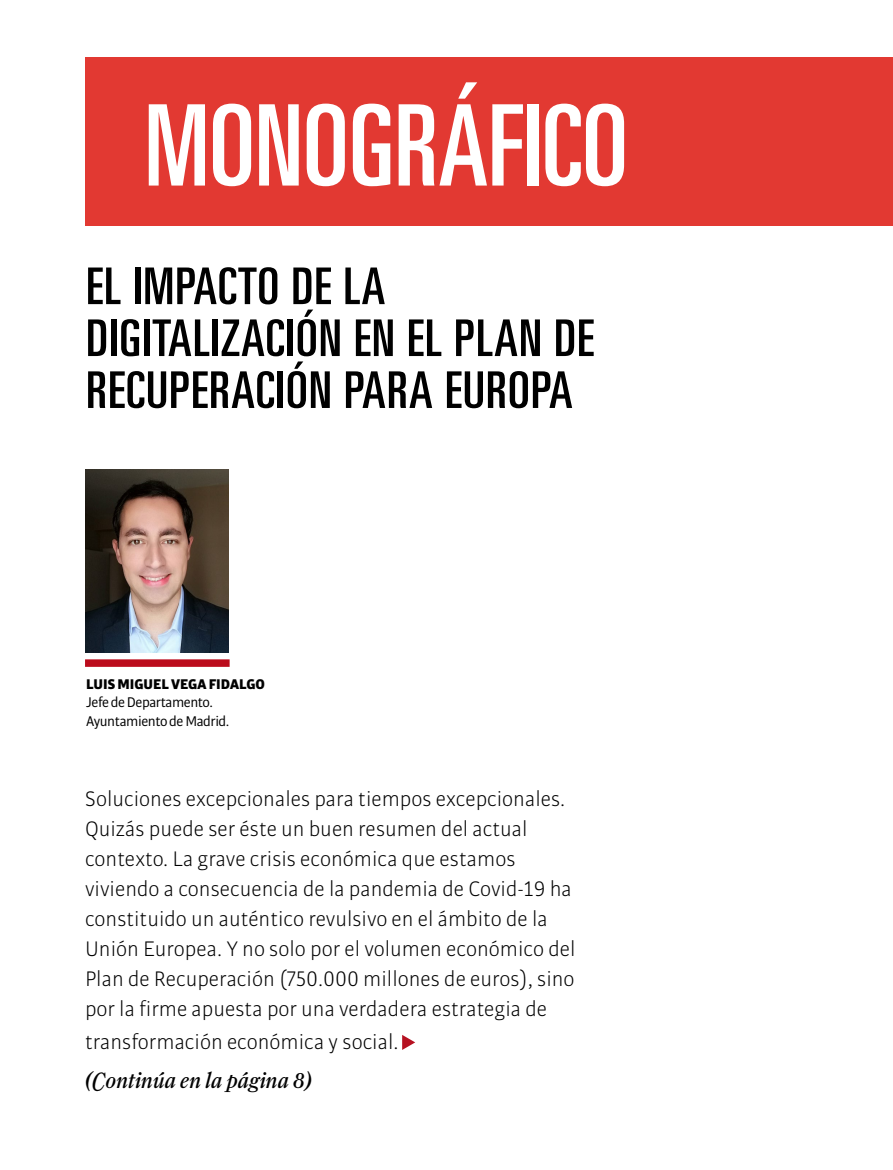
<style>
.page{position:relative;width:893px;height:1170px;background:#fff}
.page>*{position:absolute;margin:0;border:0;box-sizing:border-box;transform-origin:0 0}
.t1{font:ultra-condensed 112.5px "Univers LT Std";color:#fff}
.t2{font:ultra-condensed 50.7px/51.9px "Univers LT Std";letter-spacing:.02em;color:#000;scale:1.06 1}
.t3{font:300 22.5px/30px "Bulo";color:#000}
.t4{font:22.5px "Farnham Display Reg Ital Swash";color:#000}
.t5{font:15px/18.8px "Bulo";letter-spacing:-.03em;color:#000}
.t6{font:900 15px "Bulo";color:#000}
</style>
<div class="page">
<div style="left:85px;top:57px;width:808px;height:169px;background:#e23932"></div>
<svg style="left:402px;top:1035px;width:13px;height:14px"></svg>
<div style="left:85px;top:659px;width:145px;height:7px;background:#bb0c1c"></div>
<img style="left:85px;top:469px;width:143px;height:183px">
<h1 class="t1" style="left:145px;top:81px;width:485px">MONOGRÁFICO</h1>
<h2 class="t2" style="left:86px;top:260px;width:478px">EL IM PACTO DE LA<br>DIGITALIZACIÓN EN EL PLAN DE<br>RECUPERACIÓN PARA EUROPA</h2>
<p class="t6" style="left:86px;top:673px;width:180px">LUIS MIGUEL VEGA FIDALGO</p>
<p class="t5" style="left:86px;top:692px;width:145px">Jefe de Departamento.<br>Ayuntamiento de Madrid.</p>
<p class="t3" style="left:85px;top:783px;width:492px">Soluciones excepcionales para tiempos excepcionales.<br>Quizás puede ser éste un buen resumen del actual contexto. La grave crisis económica que estamos viviendo a consecuencia de la pandemia de Covid-19 ha constituido un auténtico revulsivo en el ámbito de la Unión Europea. Y no solo por el volumen económico del Plan de Recuperación (750.000 millones de euros), sino por la firme apuesta por una verdadera estrategia de</p>
<p class="t3" style="left:85px;top:1026px;width:315px">transformación económica y social.</p>
<p class="t4" style="left:85px;top:1067px;width:229px">(Continúa en la página 8)</p>
</div>
